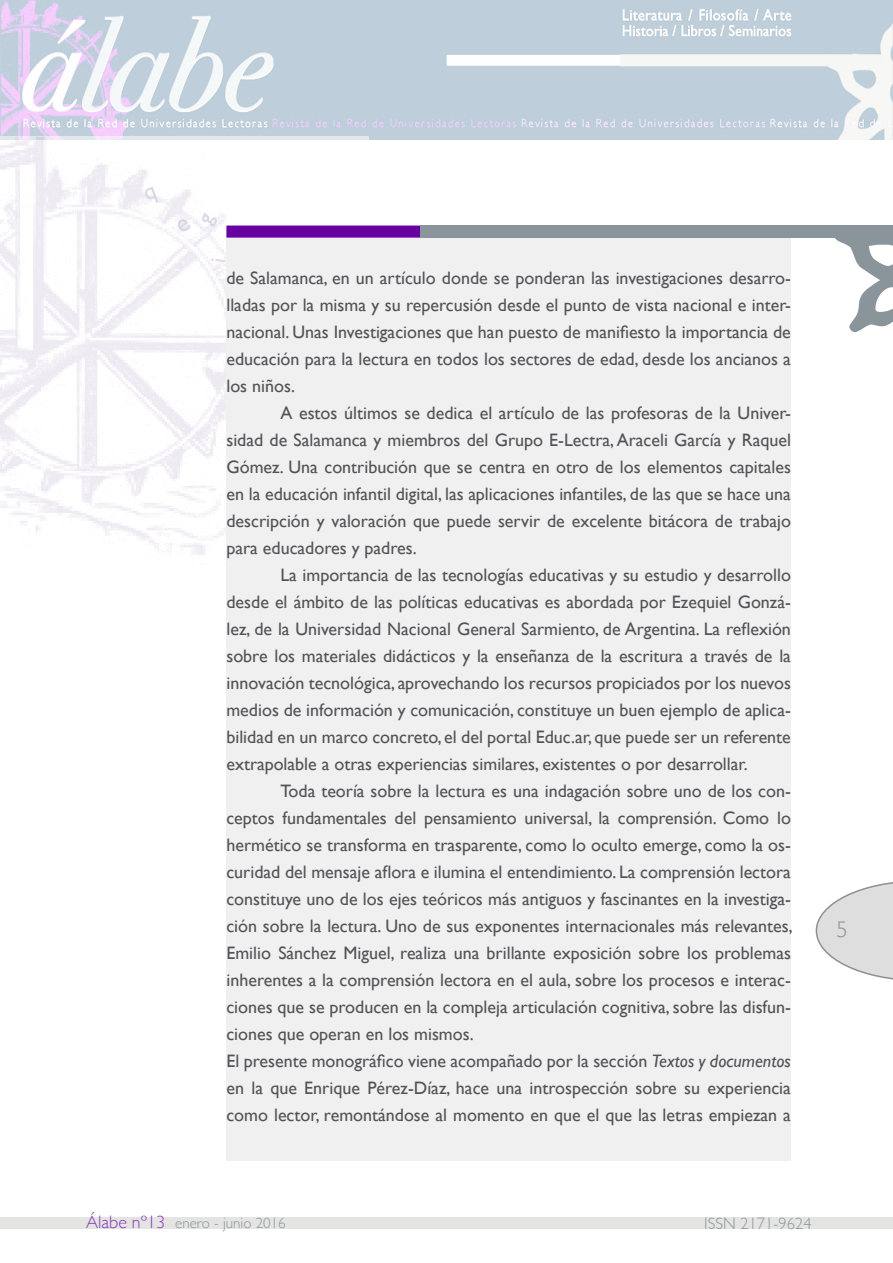
<style>
.page{position:relative;width:893px;height:1263px;background:#fff}
.page>*{position:absolute;margin:0;border:0;box-sizing:border-box;transform-origin:0 0}
.t1{font:300 22.5px "Gill Sans";color:#8a949d}
.t2{font:18px/27px "Gill Sans";color:#525257;text-align:justify}
.t3{font:300 16.5px "Gill Sans";color:#8c959c}
.t4{font:300 15px "Gill Sans";color:#8c959c}
.s1{font-style:italic}
.s2{font-size:18px;color:#893ab6}
</style>
<div class="page">
<svg style="left:816px;top:882px;width:77px;height:98px"></svg>
<img style="left:0;top:0;width:893px;height:139px">
<div style="left:0;top:1218px;width:893px;height:11px;background:#e4e4e3"></div>
<img style="left:0;top:136px;width:368px;height:419px">
<div style="left:226px;top:232px;width:565px;height:929px;background:#f0f0f0"></div>
<div style="left:226px;top:226px;width:264px;height:12px;background:#6600a1;border:2px solid #6600a1"></div>
<div style="left:421px;top:226px;width:472px;height:12px;background:#8a959b"></div>
<svg style="left:835px;top:238px;width:58px;height:94px"></svg>
<svg style="left:0;top:226px;width:1px;height:106px"></svg>
<p class="t2" style="left:226px;top:264px;width:566px">de Salamanca, en un artículo donde se ponderan las investigaciones desarro&shy;lladas por la misma y su repercusión desde el punto de vista nacional e inter&shy;nacional. Unas Investigaciones que han puesto de manifiesto la importancia de educación para la lectura en todos los sectores de edad, desde los ancianos a los niños.</p>
<p class="t2" style="left:226px;top:399px;width:566px;text-indent:54px">A estos últimos se dedica el artículo de las profesoras de la Univer&shy;sidad de Salamanca y miembros del Grupo E-Lectra, Araceli García y Raquel Gómez. Una contribución que se centra en otro de los elementos capitales en la educación infantil digital, las aplicaciones infantiles, de las que se hace una descripción y valoración que puede servir de excelente bitácora de trabajo para educadores y padres.</p>
<p class="t2" style="left:226px;top:561px;width:566px;text-indent:54px">La importancia de las tecnologías educativas y su estudio y desarrollo desde el ámbito de las políticas educativas es abordada por Ezequiel Gonzá&shy;lez, de la Universidad Nacional General Sarmiento, de Argentina. La reflexión sobre los materiales didácticos y la enseñanza de la escritura a través de la innovación tecnológica, aprovechando los recursos propiciados por los nuevos medios de información y comunicación, constituye un buen ejemplo de aplica&shy;bilidad en un marco concreto, el del portal Educ.ar, que puede ser un referente extrapolable a otras experiencias similares, existentes o por desarrollar.</p>
<p class="t2" style="left:226px;top:777px;width:568px;text-indent:54px">Toda teoría sobre la lectura es una indagación sobre uno de los con&shy;ceptos fundamentales del pensamiento universal, la comprensión. Como lo hermético se transforma en trasparente, como lo oculto emerge, como la os&shy;curidad del mensaje aflora e ilumina el entendimiento. La comprensión lectora constituye uno de los ejes teóricos más antiguos y fascinantes en la investiga&shy;ción sobre la lectura. Uno de sus exponentes internacionales más relevantes, Emilio Sánchez Miguel, realiza una brillante exposición sobre los problemas inherentes a la comprensión lectora en el aula, sobre los procesos e interac&shy;ciones que se producen en la compleja articulación cognitiva, sobre las disfun&shy;ciones que operan en los mismos.</p>
<p class="t2" style="left:226px;top:1047px;width:566px">El presente monográfico viene acompañado por la sección <span class="s1">Textos y documentos </span>en la que Enrique Pérez-Díaz, hace una introspección sobre su experiencia como lector, remontándose al momento en que el que las letras empiezan a</p>
<p class="t1" style="left:837px;top:912px;width:13px">5</p>
<p class="t4" style="left:86px;top:1211px;width:201px"><span class="s2">Álabe nº13</span> enero - junio 2016</p>
<p class="t3" style="left:704px;top:1211px;width:109px">ISSN 2171-9624</p>
</div>
